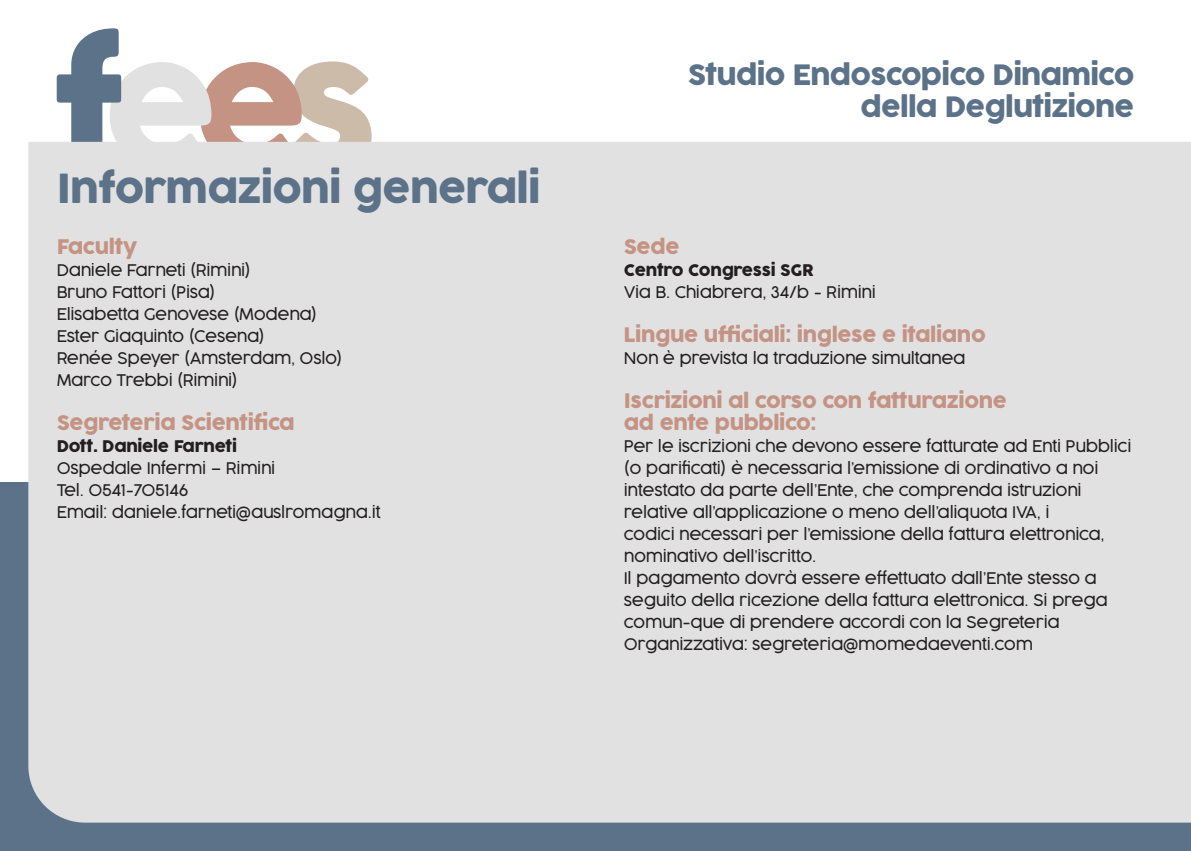
<style>
.page{position:relative;width:1191px;height:851px;background:#fff}
.page>*{position:absolute;margin:0;border:0;box-sizing:border-box;transform-origin:0 0}
.t1{font:40px "Cocogoose Pro";letter-spacing:-.02em;color:#5b7289}
.t2{font:28px/32px "Cocogoose Pro";letter-spacing:-.03em;color:#5b7289;text-align:right}
.t3{font:20px/22px "Cocogoose Pro";letter-spacing:-.02em;color:#c49384}
.t4{font:300 16px/22px "Cocogoose Pro";letter-spacing:-.02em;color:#231f20}
.t5{font:16px "Cocogoose Pro";letter-spacing:-.02em;color:#231f20}
</style>
<div class="page">
<svg style="left:57px;top:28px;width:315px;height:114px"></svg>
<div style="left:0;top:482px;width:1190px;height:368px;background:#5b7289"></div>
<div style="left:28px;top:142px;width:1162px;height:680px;background:#e0e1e0"></div>
<h1 class="t1" style="left:57px;top:161px;width:485px">Informazioni generali</h1>
<p class="t3" style="left:57px;top:236px;width:82px">Faculty</p>
<p class="t4" style="left:57px;top:258px;width:288px">Daniele Farneti (Rimini)<br>Bruno Fattori (Pisa)<br>Elisabetta Genovese (Modena)<br>Ester Giaquinto (Cesena)<br>Renée Speyer (Amsterdam, Oslo)<br>Marco Trebbi (Rimini)</p>
<p class="t3" style="left:57px;top:412px;width:239px">Segreteria Scientifica</p>
<p class="t5" style="left:57px;top:435px;width:182px">Dott. Daniele Farneti</p>
<p class="t4" style="left:57px;top:456px;width:325px">Ospedale Infermi – Rimini<br>Tel. 0541-705146<br>Email: daniele.farneti@auslromagna.it</p>
<h2 class="t2" style="left:688px;top:59px;width:448px">Studio Endoscopico Dinamico della Deglutizione</h2>
<p class="t3" style="left:624px;top:236px;width:57px">Sede</p>
<p class="t5" style="left:624px;top:259px;width:191px">Centro Congressi SGR</p>
<p class="t4" style="left:624px;top:280px;width:253px">Via B. Chiabrera, 34/b - Rimini</p>
<p class="t3" style="left:624px;top:324px;width:363px">Lingue ufficiali: inglese e italiano</p>
<p class="t4" style="left:624px;top:346px;width:343px">Non è prevista la traduzione simultanea</p>
<p class="t3" style="left:624px;top:390px;width:384px">Iscrizioni al corso con fatturazione ad ente pubblico:</p>
<p class="t4" style="left:624px;top:434px;width:509px">Per le iscrizioni che devono essere fatturate ad Enti Pubblici (o parificati) è necessaria l’emissione di ordinativo a noi intestato da parte dell’Ente, che comprenda istruzioni relative all’applicazione o meno dell’aliquota IVA, i<br>codici necessari per l’emissione della fattura elettronica, nominativo dell’iscritto.<br>Il pagamento dovrà essere effettuato dall’Ente stesso a seguito della ricezione della fattura elettronica. Si prega comun-que di prendere accordi con la Segreteria Organizzativa: segreteria@momedaeventi.com</p>
</div>
